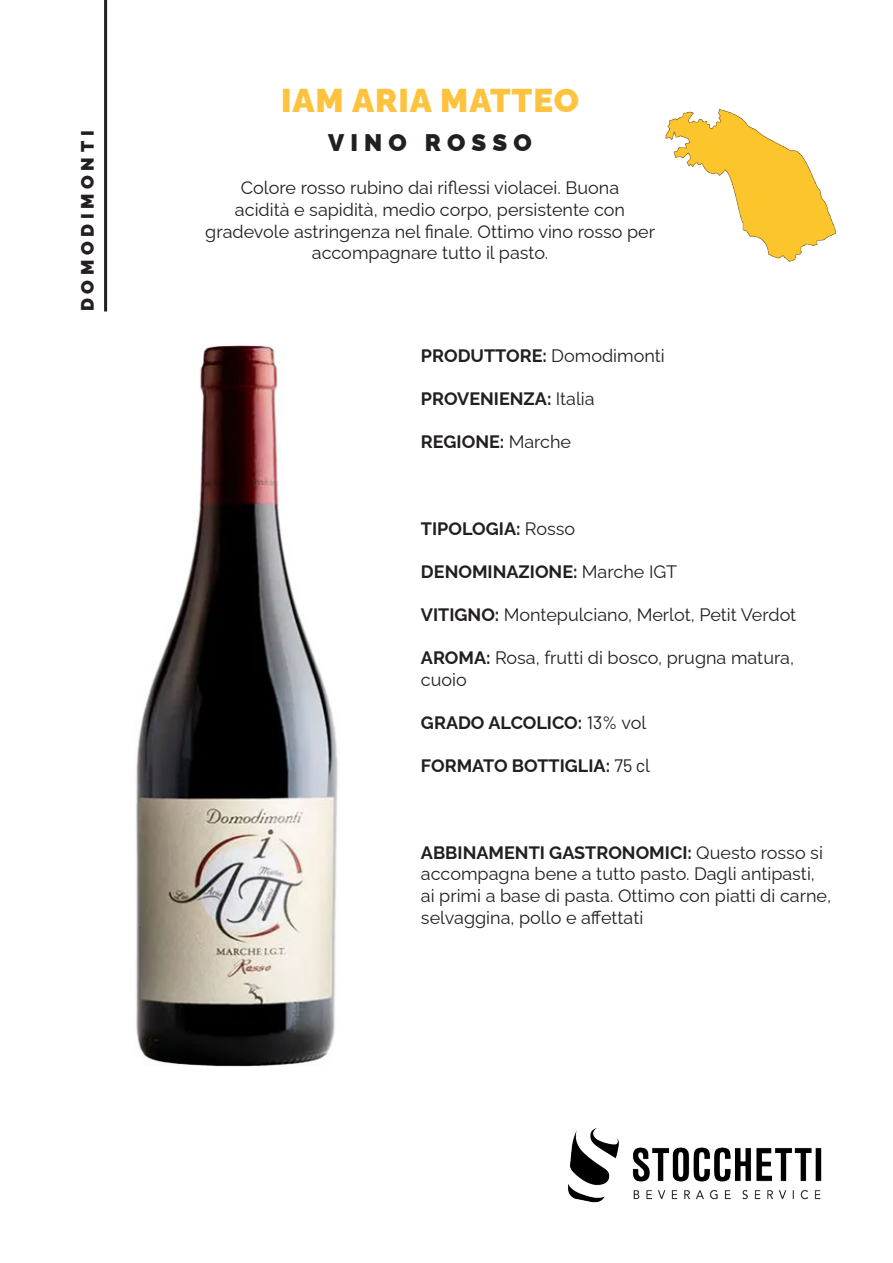
<style>
.page{position:relative;width:893px;height:1263px;background:#fff}
.page>*{position:absolute;margin:0;border:0;box-sizing:border-box;transform-origin:0 0}
.t1{font:900 33px "Raleway";letter-spacing:.03em;color:#fec33e}
.t2{font:900 24px "Raleway";letter-spacing:.26em;color:#231f20}
.t3{font:18px/21.6px "Raleway";color:#231f20}
.t4{font:700 18px "Raleway";color:#231f20}
.t5{font:900 18px "Raleway";letter-spacing:.26em;color:#231f20}
.s1{font-weight:400}
.s2{font-weight:700}
.s3{font-family:"Barlow";font-weight:400}
</style>
<div class="page">
<img style="left:568px;top:1128px;width:254px;height:75px">
<img style="left:136px;top:345px;width:202px;height:722px">
<hr style="left:104px;top:0;width:3px;height:311px;background:#231f20">
<img style="left:665px;top:109px;width:172px;height:153px">
<p class="t5" style="left:73px;top:311px;width:182px;rotate:-90deg">DOMODIMONTI</p>
<p class="t1" style="left:281px;top:74px;width:299px">IAM ARIA MATTEO</p>
<p class="t2" style="left:328px;top:124px;width:205px">VINO ROSSO</p>
<p class="t3" style="left:205px;top:175px;width:451px;text-align:center">Colore rosso rubino dai riflessi violacei. Buona<br>acidità e sapidità, medio corpo, persistente con gradevole astringenza nel finale. Ottimo vino rosso per accompagnare tutto il pasto.</p>
<p class="t4" style="left:421px;top:341px;width:245px">PRODUTTORE: <span class="s1">Domodimonti</span></p>
<p class="t4" style="left:421px;top:384px;width:175px">PROVENIENZA: <span class="s1">Italia</span></p>
<p class="t4" style="left:421px;top:428px;width:152px">REGIONE: <span class="s1">Marche</span></p>
<p class="t4" style="left:421px;top:514px;width:156px">TIPOLOGIA: <span class="s1">Rosso</span></p>
<p class="t4" style="left:421px;top:557px;width:258px">DENOMINAZIONE: <span class="s1">Marche IGT</span></p>
<p class="t3" style="left:421px;top:602px;width:377px"><span class="s2">VITIGNO:</span> Montepulciano, Merlot, Petit Verdot</p>
<p class="t3" style="left:421px;top:645px;width:375px"><span class="s2">AROMA:</span> Rosa, frutti di bosco, prugna matura, cuoio</p>
<p class="t4" style="left:421px;top:708px;width:227px">GRADO ALCOLICO: <span class="s3">13%</span> <span class="s1">vol</span></p>
<p class="t4" style="left:421px;top:752px;width:231px">FORMATO BOTTIGLIA: <span class="s3">75 c</span><span class="s1">l</span></p>
<p class="t3" style="left:421px;top:840px;width:412px"><span class="s2">ABBINAMENTI GASTRONOMICI:</span> Questo rosso si accompagna bene a tutto pasto. Dagli antipasti, ai primi a base di pasta. Ottimo con piatti di carne, selvaggina, pollo e affettati</p>
</div>
